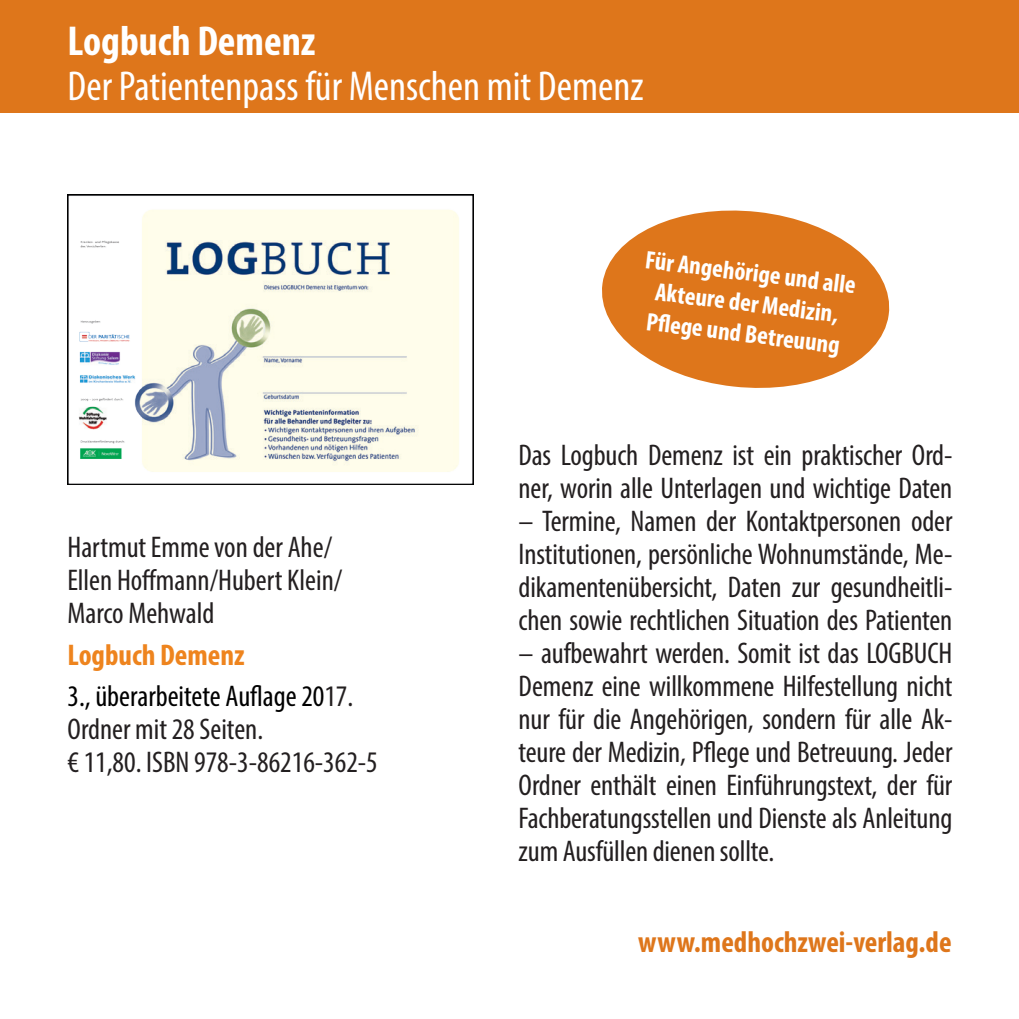
<style>
.page{position:relative;width:1019px;height:1019px;background:#fff}
.page>*{position:absolute;margin:0;border:0;box-sizing:border-box;transform-origin:0 0}
.t1{font:condensed 42px "Myriad Pro";color:#fff}
.t2{font:700 condensed 42px "Myriad Pro";color:#fff}
.t3{font:condensed 30px/33px "Myriad Pro";letter-spacing:-.005em;color:#231f20}
.t4{font:condensed 30px/41.4px "Myriad Pro";color:#000}
.t5{font:700 condensed 30px "Myriad Pro";color:#de761b}
.t6{font:700 condensed 25.5px/30.6px "Myriad Pro";color:#fff;text-align:center}
.s1{font-weight:700;color:#ee841e}
.s2{color:#231f20}
</style>
<div class="page">
<div style="left:0;top:0;width:1019px;height:113px;background:#de761b"></div>
<img style="left:67px;top:195px;width:407px;height:290px">
<svg style="left:602px;top:210px;width:288px;height:178px;fill:#de761b"></svg>
<h1 class="t2" style="left:67px;top:15px;width:250px">Logbuch Demenz</h1>
<h1 class="t1" style="left:67px;top:61px;width:578px">Der Patientenpass für Menschen mit Demenz</h1>
<p class="t3" style="left:67px;top:531px;width:276px">Hartmut Emme von der Ahe/<br>Ellen Hoffmann/Hubert Klein/<br>Marco Mehwald</p>
<p class="t4" style="left:67px;top:634px;width:287px"><span class="s1">Logbuch Demenz<br></span>3., überarbeitete Auflage 20<span class="s2">17.</span></p>
<p class="t3" style="left:67px;top:713px;width:312px">Ordner mit 28 Seiten.<br>€ 11,80. ISBN 978-3-86216-362-5</p>
<p class="t6" style="left:647px;top:244px;width:213px;rotate:7deg">Für Angehörige und alle<br>Akteure der Medizin,<br>Pfl ege und Betreuung</p>
<p class="t3" style="left:519px;top:438px;width:435px">Das Logbuch Demenz ist ein praktischer Ord&shy;ner, worin alle Unterlagen und wichtige Daten</p>
<p class="t3" style="left:519px;top:504px;width:435px;text-align:justify">– Termine, Namen der Kontaktpersonen oder Institutionen, persönliche Wohnumstände, Me&shy;dikamentenübersicht, Daten zur gesundheitli&shy;chen sowie rechtlichen Situation des Patienten</p>
<p class="t3" style="left:519px;top:636px;width:435px;text-align:justify">– aufbewahrt werden. Somit ist das LOGBUCH Demenz eine willkommene Hilfestellung nicht nur für die Angehörigen, sondern für alle Ak&shy;teure der Medizin, Pflege und Betreuung. Jeder Ordner enthält einen Einführungstext, der für Fachberatungsstellen und Dienste als Anleitung zum Ausfüllen dienen sollte.</p>
<p class="t5" style="left:638px;top:923px;width:315px">www.medhochzwei-verlag.de</p>
</div>
